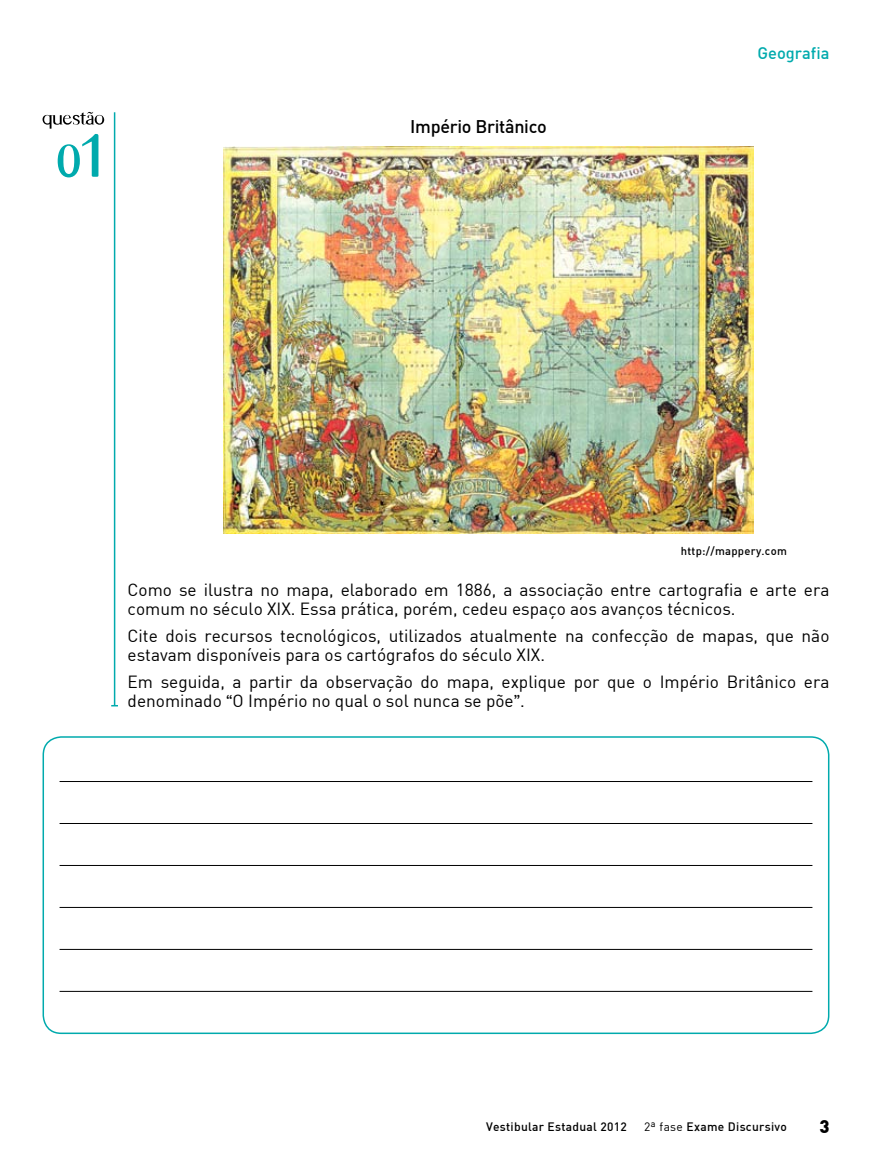
<style>
.page{position:relative;width:872px;height:1170px;background:#fff}
.page>*{position:absolute;margin:0;border:0;box-sizing:border-box;transform-origin:0 0}
.t1{font:500 18px "DIN";letter-spacing:-.015em;color:#000}
.t2{font:900 18px "DIN";color:#000}
.t3{font:17.25px/18.8px "DIN";color:#000}
.t4{font:500 16.5px "DIN";color:#00aaad}
.t5{font:500 12px "DIN";letter-spacing:.025em;color:#000}
.t6{font:500 11.25px "DIN";letter-spacing:.025em;color:#000}
.s1{font-family:"AG Book Rounded"}
.s2{font-weight:400}
</style>
<div class="page">
<hr style="left:114px;top:112px;width:1px;height:593px;background:#00aaad">
<svg style="left:43px;top:112px;width:61px;height:65px"></svg>
<hr style="left:60px;top:781px;width:752px;height:1px;background:#000">
<hr style="left:60px;top:823px;width:752px;height:1px;background:#000">
<hr style="left:60px;top:865px;width:752px;height:1px;background:#000">
<hr style="left:60px;top:907px;width:752px;height:1px;background:#000">
<hr style="left:60px;top:948px;width:752px;height:1px;background:#000">
<hr style="left:60px;top:990px;width:752px;height:1px;background:#000">
<div style="left:43px;top:736px;width:786px;height:297px;border:2px solid #00aaad;border-radius:18px"></div>
<img style="left:223px;top:146px;width:530px;height:387px">
<p class="t1" style="left:410px;top:115px;width:138px">Império Britânico</p>
<p class="t4" style="left:757px;top:43px;width:74px">Geografia</p>
<p class="t6" style="left:681px;top:543px;width:108px">http://mappery.com</p>
<p class="t3" style="left:128px;top:580px;width:703px">Como se ilustra no mapa, elaborado em 1886, a associação entre cartografia e arte era comum no século XIX. Essa prática, porém, cedeu espaço aos avanços técnicos.</p>
<p class="t3" style="left:128px;top:626px;width:703px">Cite dois recursos tecnológicos, utilizados atualmente na confecção de mapas, que não estavam disponíveis para os cartógrafos do século XIX.</p>
<p class="t3" style="left:128px;top:672px;width:703px">Em seguida, a partir da observação do mapa, explique por que o Império Britânico era denominado <span class="s1">“</span>O Império no qual o sol nunca se põe<span class="s1">”</span>.</p>
<p class="t5" style="left:486px;top:1118px;width:142px">Vestibular Estadual 2012</p>
<p class="t5" style="left:644px;top:1118px;width:144px"><span class="s2">2ª fase</span> Exame Discursivo</p>
<p class="t2" style="left:819px;top:1114px;width:12px">3</p>
</div>
